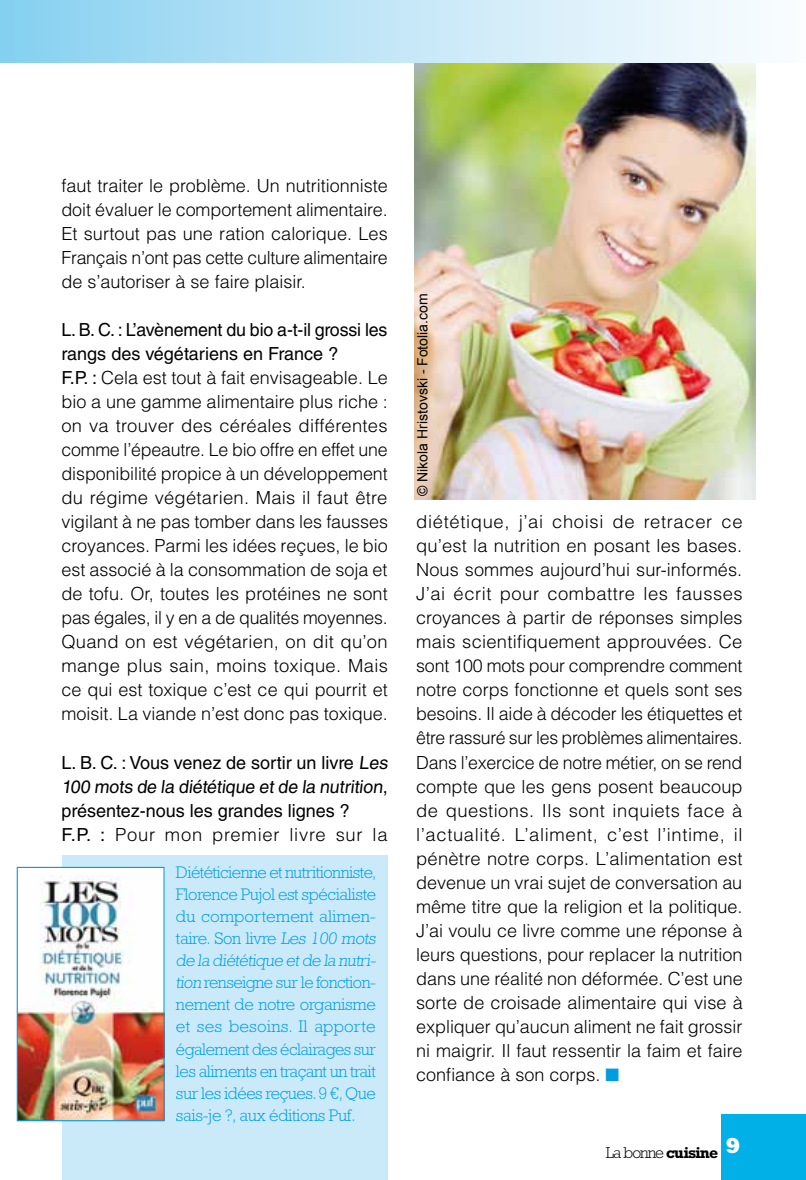
<style>
.page{position:relative;width:806px;height:1180px;background:#fff}
.page>*{position:absolute;margin:0;border:0;box-sizing:border-box;transform-origin:0 0}
.t1{font:800 22px "Rockwell Std";color:#fff}
.t2{font:300 18px/24px "Helvetica LT Std";color:#000;text-align:justify}
.t3{font:18px/24px "Helvetica LT Std";color:#000}
.t4{font:300 17px/22px "Rockwell Std";letter-spacing:-.025em;color:#009ee0}
.t5{font:300 16px "Rockwell Std";letter-spacing:-.06em;color:#000}
.t6{font:14px "Arial";color:#000}
.s1{font-weight:400}
.s2{font-weight:300}
.s3{color:#009ee0}
.s4{font-weight:700}
</style>
<div class="page">
<div style="left:0;top:0;width:805px;height:62px;background:linear-gradient(to right,#89d0f1,#fffeff)"></div>
<div style="left:721px;top:1114px;width:84px;height:65px;background:#00b0e6"></div>
<div style="left:62px;top:855px;width:325px;height:324px;background:#cbeaf9"></div>
<img style="left:414px;top:64px;width:340px;height:435px">
<img style="left:19px;top:868px;width:143px;height:251px">
<div style="left:17px;top:866px;width:147px;height:255px;border:1px solid #009ee0"></div>
<p class="t2" style="left:61px;top:173px;width:328px">faut traiter le problème. Un nutritionniste doit évaluer le comportement alimentaire.<br>Et surtout pas une ration calorique. Les Français n’ont pas cette culture alimentaire de s’autoriser à se faire plaisir.</p>
<p class="t2" style="left:61px;top:317px;width:328px;text-align:left"><span class="s1">L. B. C. : L’avènement du bio a-t-il grossi les rangs des végétariens en France ?<br>F.P. :</span> Cela est tout à fait envisageable. Le bio a une gamme alimentaire plus riche : on va trouver des céréales différentes comme l’épeautre. Le bio offre en effet une disponibilité propice à un développement du régime végétarien. Mais il faut être vigilant à ne pas tomber dans les fausses croyances. Parmi les idées reçues, le bio est associé à la consommation de soja et de tofu. Or, toutes les protéines ne sont pas égales, il y en a de qualités moyennes.<br>Quand on est végétarien, on dit qu’on mange plus sain, moins toxique. Mais ce qui est toxique c’est ce qui pourrit et moisit. La viande n’est donc pas toxique.</p>
<p class="t3" style="left:61px;top:750px;width:330px">L. B. C. : Vous venez de sortir un livre Les 100 mots de la diététique et de la nutrition, présentez-nous les grandes lignes ?<br>F.P. : <span class="s2">Pour mon premier livre sur la</span></p>
<p class="t4" style="left:176px;top:861px;width:204px">Diététicienne et nutritionniste,<br>Florence Pujol est spécialiste du comportement alimen&shy;taire. Son livre Les 100 mots de la diététique etde la nutri&shy;tion renseigne sur le fonction&shy;nement de notre organisme et ses besoins. Il apporte également des éclairages sur les aliments en traçant un trait sur les idées reçues. 9 €, Que sais-je ?, aux éditions Puf.</p>
<p class="t6" style="left:413px;top:496px;width:204px;rotate:-90deg">© Nikola Hristovski - Fotolia.com</p>
<p class="t2" style="left:416px;top:509px;width:328px">diététique, j’ai choisi de retracer ce qu’est la nutrition en posant les bases.<br>Nous sommes aujourd’hui sur-informés.<br>J’ai écrit pour combattre les fausses croyances à partir de réponses simples mais scientifiquement approuvées. Ce sont 100 mots pour comprendre comment notre corps fonctionne et quels sont ses besoins. Il aide à décoder les étiquettes et être rassuré sur les problèmes alimentaires.<br>Dans l’exercice de notre métier, on se rend compte que les gens posent beaucoup de questions. Ils sont inquiets face à l’actualité. L’aliment, c’est l’intime, il pénètre notre corps. L’alimentation est devenue un vrai sujet de conversation au même titre que la religion et la politique.<br>J’ai voulu ce livre comme une réponse à leurs questions, pour replacer la nutrition dans une réalité non déformée. C’est une sorte de croisade alimentaire qui vise à expliquer qu’aucun aliment ne fait grossir ni maigrir. Il faut ressentir la faim et faire confiance à son corps. <span class="s3">■</span></p>
<p class="t5" style="left:605px;top:1143px;width:114px">La bonne <span class="s4">cuisine</span></p>
<p class="t1" style="left:725px;top:1131px;width:17px">9</p>
</div>
